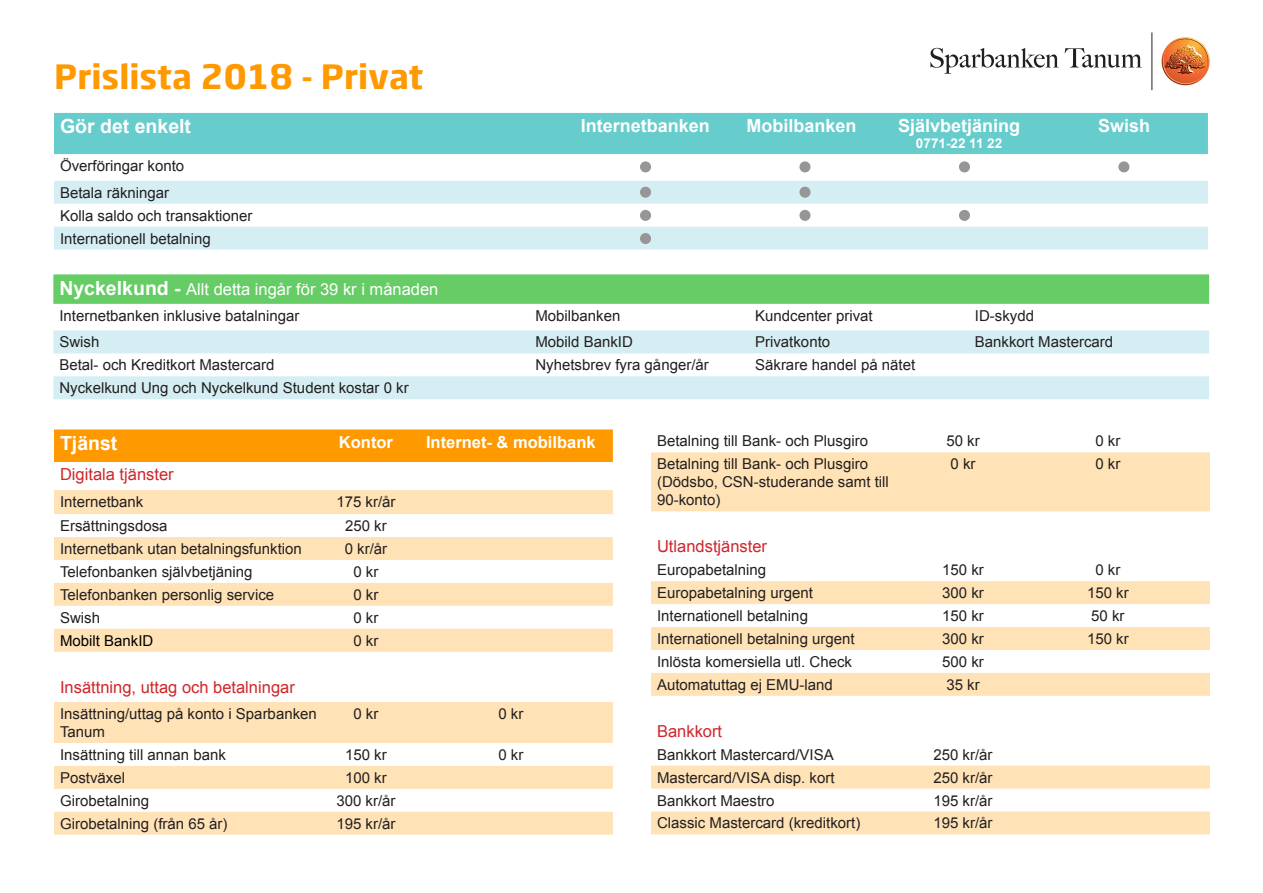
<style>
.page{position:relative;width:1263px;height:893px;background:#fff}
.page>*{position:absolute;margin:0;border:0;box-sizing:border-box;transform-origin:0 0}
.t1{font:800 34.5px "Swedbank Sans";color:#f90}
.t2{font:700 19.5px "Arial";color:#fff}
.t3{font:700 18px "Arial";color:#fff}
.t4{font:16.5px "Arial";color:#cf262a}
.t5{font:16.5px "Arial";color:#fff}
.t6{font:700 16.5px "Arial";color:#fff}
.t7{font:15px/18px "Arial";color:#231f20}
.t8{font:15px "Arial";color:#000}
.t9{font:700 13.5px "Arial";color:#fff}
.s1{font-weight:700;font-size:19.5px}
</style>
<div class="page">
<hr style="left:1152px;top:32px;width:1px;height:58px;background:#231f20">
<svg style="left:930px;top:48px;width:129px;height:26px"></svg>
<svg style="left:1065px;top:48px;width:77px;height:20px"></svg>
<svg style="left:1162px;top:37px;width:48px;height:49px"></svg>
<div style="left:54px;top:429px;width:559px;height:33px;background:#f90"></div>
<div style="left:54px;top:490px;width:559px;height:24px;background:#ffe2b6"></div>
<svg style="left:54px;top:537px;width:559px;height:298px;fill:#ffe2b7"></svg>
<div style="left:54px;top:113px;width:1154px;height:41px;background:#6cc"></div>
<svg style="left:54px;top:181px;width:1154px;height:69px;fill:#d5eef3"></svg>
<div style="left:640px;top:161px;width:11px;height:11px;background:#969696;border-radius:50%"></div>
<div style="left:640px;top:187px;width:11px;height:11px;background:#969696;border-radius:50%"></div>
<div style="left:640px;top:210px;width:11px;height:11px;background:#969696;border-radius:50%"></div>
<div style="left:640px;top:233px;width:11px;height:11px;background:#969696;border-radius:50%"></div>
<div style="left:799px;top:161px;width:11px;height:11px;background:#969696;border-radius:50%"></div>
<div style="left:799px;top:187px;width:11px;height:11px;background:#969696;border-radius:50%"></div>
<div style="left:799px;top:210px;width:11px;height:11px;background:#969696;border-radius:50%"></div>
<div style="left:959px;top:161px;width:11px;height:11px;background:#969696;border-radius:50%"></div>
<div style="left:959px;top:210px;width:11px;height:11px;background:#969696;border-radius:50%"></div>
<div style="left:1118px;top:161px;width:11px;height:11px;background:#969696;border-radius:50%"></div>
<svg style="left:651px;top:452px;width:559px;height:382px"></svg>
<div style="left:53px;top:274px;width:1156px;height:30px;background:#6c6"></div>
<svg style="left:53px;top:330px;width:1156px;height:69px;fill:#d5eef3"></svg>
<p class="t1" style="left:55px;top:55px;width:370px">Prislista 2018 - Privat</p>
<p class="t2" style="left:60px;top:113px;width:133px">Gör det enkelt</p>
<p class="t3" style="left:581px;top:114px;width:131px">Internetbanken</p>
<p class="t3" style="left:746px;top:114px;width:112px">Mobilbanken</p>
<p class="t3" style="left:898px;top:114px;width:124px">Självbetjäning</p>
<p class="t9" style="left:916px;top:135px;width:88px">0771-22 11 22</p>
<p class="t7" style="left:60px;top:157px;width:126px">Överföringar konto</p>
<p class="t7" style="left:60px;top:184px;width:111px">Betala räkningar</p>
<p class="t7" style="left:60px;top:207px;width:194px">Kolla saldo och transaktioner</p>
<p class="t7" style="left:60px;top:229px;width:152px">Internationell betalning</p>
<p class="t3" style="left:1098px;top:114px;width:54px">Swish</p>
<p class="t5" style="left:59px;top:278px;width:380px"><span class="s1">Nyckelkund -</span> Allt detta ingår för 39 kr i månaden</p>
<p class="t7" style="left:59px;top:307px;width:242px">Internetbanken inklusive batalningar</p>
<p class="t7" style="left:535px;top:307px;width:87px">Mobilbanken</p>
<p class="t7" style="left:755px;top:307px;width:119px">Kundcenter privat</p>
<p class="t7" style="left:975px;top:307px;width:61px">ID-skydd</p>
<p class="t7" style="left:59px;top:333px;width:42px">Swish</p>
<p class="t7" style="left:535px;top:333px;width:99px">Mobild BankID</p>
<p class="t7" style="left:755px;top:333px;width:77px">Privatkonto</p>
<p class="t7" style="left:975px;top:333px;width:140px">Bankkort Mastercard</p>
<p class="t7" style="left:59px;top:356px;width:217px">Betal- och Kreditkort Mastercard</p>
<p class="t7" style="left:535px;top:356px;width:175px">Nyhetsbrev fyra gånger/år</p>
<p class="t7" style="left:755px;top:356px;width:162px">Säkrare handel på nätet</p>
<p class="t7" style="left:59px;top:379px;width:351px">Nyckelkund Ung och Nyckelkund Student kostar 0 kr</p>
<p class="t2" style="left:60px;top:430px;width:59px">Tjänst</p>
<p class="t6" style="left:339px;top:431px;width:56px">Kontor</p>
<p class="t6" style="left:426px;top:431px;width:171px">Internet- &amp; mobilbank</p>
<p class="t4" style="left:60px;top:463px;width:115px">Digitala tjänster</p>
<p class="t7" style="left:60px;top:493px;width:85px">Internetbank</p>
<p class="t7" style="left:336px;top:493px;width:61px">175 kr/år</p>
<p class="t7" style="left:60px;top:517px;width:109px">Ersättningsdosa</p>
<p class="t7" style="left:345px;top:517px;width:43px">250 kr</p>
<p class="t7" style="left:60px;top:540px;width:243px">Internetbank utan betalningsfunktion</p>
<p class="t7" style="left:345px;top:540px;width:44px">0 kr/år</p>
<p class="t7" style="left:60px;top:563px;width:194px">Telefonbanken självbetjäning</p>
<p class="t7" style="left:353px;top:563px;width:27px">0 kr</p>
<p class="t7" style="left:60px;top:586px;width:216px">Telefonbanken personlig service</p>
<p class="t7" style="left:353px;top:586px;width:27px">0 kr</p>
<p class="t7" style="left:60px;top:609px;width:42px">Swish</p>
<p class="t7" style="left:353px;top:609px;width:27px">0 kr</p>
<p class="t8" style="left:60px;top:630px;width:95px">Mobilt BankID</p>
<p class="t7" style="left:353px;top:631px;width:27px">0 kr</p>
<p class="t4" style="left:60px;top:676px;width:236px">Insättning, uttag och betalningar</p>
<p class="t7" style="left:60px;top:705px;width:258px">Insättning/uttag på konto i Sparbanken<br>Tanum</p>
<p class="t7" style="left:353px;top:705px;width:27px">0 kr</p>
<p class="t7" style="left:498px;top:705px;width:27px">0 kr</p>
<p class="t7" style="left:60px;top:746px;width:167px">Insättning till annan bank</p>
<p class="t7" style="left:345px;top:746px;width:43px">150 kr</p>
<p class="t7" style="left:498px;top:746px;width:27px">0 kr</p>
<p class="t7" style="left:60px;top:769px;width:67px">Postväxel</p>
<p class="t7" style="left:345px;top:769px;width:43px">100 kr</p>
<p class="t7" style="left:60px;top:792px;width:91px">Girobetalning</p>
<p class="t7" style="left:336px;top:792px;width:61px">300 kr/år</p>
<p class="t7" style="left:60px;top:815px;width:169px">Girobetalning (från 65 år)</p>
<p class="t7" style="left:336px;top:815px;width:61px">195 kr/år</p>
<p class="t7" style="left:657px;top:432px;width:212px">Betalning till Bank- och Plusgiro</p>
<p class="t7" style="left:946px;top:432px;width:35px">50 kr</p>
<p class="t7" style="left:1095px;top:432px;width:27px">0 kr</p>
<p class="t7" style="left:657px;top:455px;width:233px">Betalning till Bank- och Plusgiro (Dödsbo, CSN-studerande samt till<br>90-konto)</p>
<p class="t7" style="left:950px;top:455px;width:27px">0 kr</p>
<p class="t7" style="left:1095px;top:455px;width:27px">0 kr</p>
<p class="t4" style="left:657px;top:536px;width:112px">Utlandstjänster</p>
<p class="t7" style="left:657px;top:561px;width:111px">Europabetalning</p>
<p class="t7" style="left:942px;top:561px;width:43px">150 kr</p>
<p class="t7" style="left:1095px;top:561px;width:27px">0 kr</p>
<p class="t7" style="left:657px;top:584px;width:157px">Europabetalning urgent</p>
<p class="t7" style="left:942px;top:584px;width:43px">300 kr</p>
<p class="t7" style="left:1087px;top:584px;width:43px">150 kr</p>
<p class="t7" style="left:657px;top:607px;width:152px">Internationell betalning</p>
<p class="t7" style="left:942px;top:607px;width:43px">150 kr</p>
<p class="t7" style="left:1091px;top:607px;width:35px">50 kr</p>
<p class="t7" style="left:657px;top:630px;width:199px">Internationell betalning urgent</p>
<p class="t7" style="left:942px;top:630px;width:43px">300 kr</p>
<p class="t7" style="left:1087px;top:630px;width:43px">150 kr</p>
<p class="t7" style="left:657px;top:653px;width:197px">Inlösta komersiella utl. Check</p>
<p class="t7" style="left:942px;top:653px;width:43px">500 kr</p>
<p class="t7" style="left:657px;top:676px;width:177px">Automatuttag ej EMU-land</p>
<p class="t7" style="left:946px;top:676px;width:35px">35 kr</p>
<p class="t4" style="left:657px;top:720px;width:67px">Bankkort</p>
<p class="t7" style="left:657px;top:745px;width:178px">Bankkort Mastercard/VISA</p>
<p class="t7" style="left:933px;top:745px;width:61px">250 kr/år</p>
<p class="t7" style="left:657px;top:768px;width:179px">Mastercard/VISA disp. kort</p>
<p class="t7" style="left:933px;top:768px;width:61px">250 kr/år</p>
<p class="t7" style="left:657px;top:791px;width:119px">Bankkort Maestro</p>
<p class="t7" style="left:933px;top:791px;width:61px">195 kr/år</p>
<p class="t7" style="left:657px;top:814px;width:205px">Classic Mastercard (kreditkort)</p>
<p class="t7" style="left:933px;top:814px;width:61px">195 kr/år</p>
</div>
